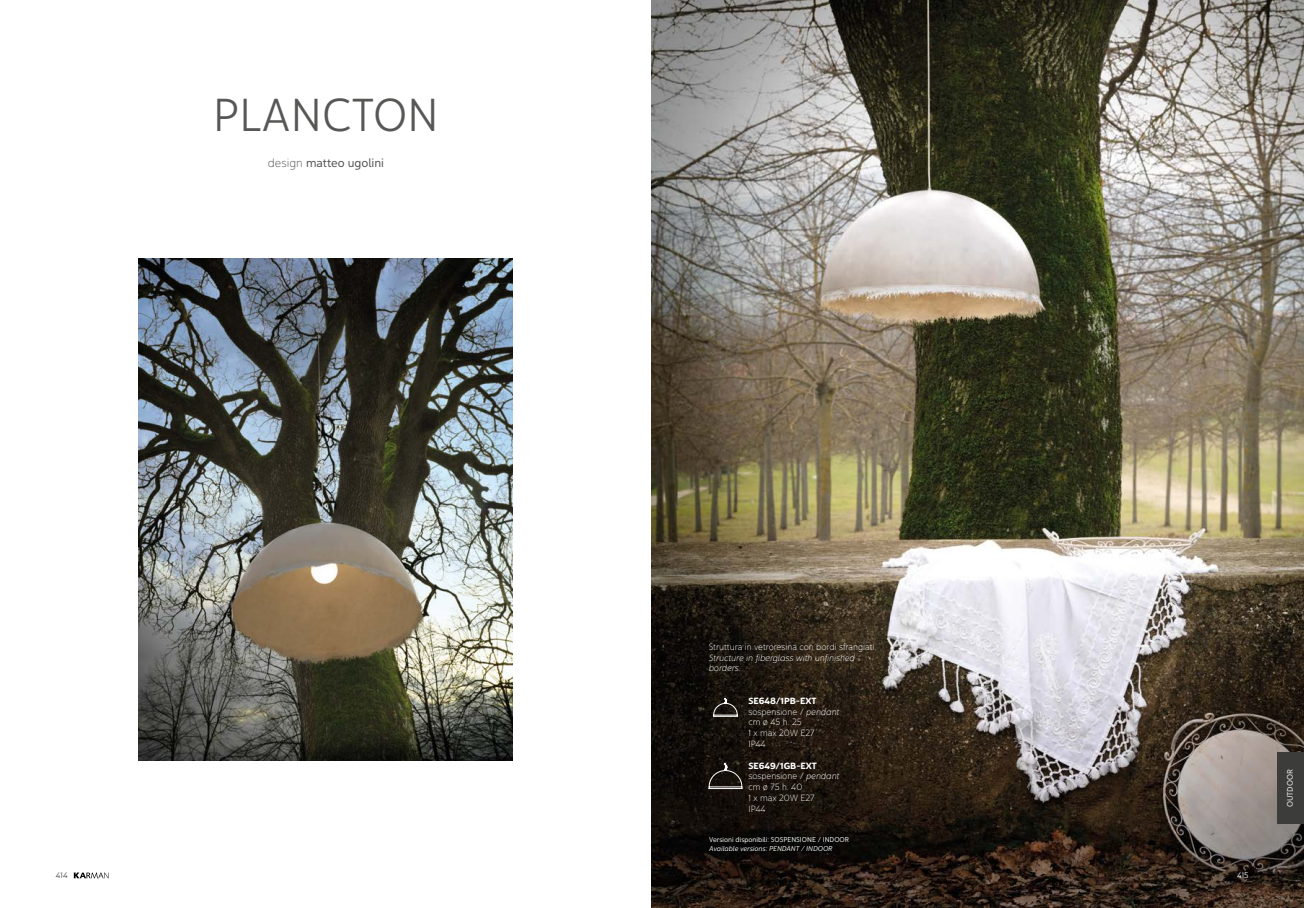
<style>
.page{position:relative;width:1304px;height:908px;background:#fff}
.page>*{position:absolute;margin:0;border:0;box-sizing:border-box;transform-origin:0 0}
.t1{font:46px "Yorkten Nor Lig";color:#575756}
.t2{font:12px "Yorkten Nor Reg";color:#575756}
.t3{font:9px/10.8px "Yorkten Nor Thi";color:#fff}
.t4{font:9px/10.8px "Yorkten Nor Thi It";color:#fff}
.t5{font:9px "Yorkten Nor Bol";color:#fff}
.t6{font:8px "Yorkten Nor Boo";color:#fff}
.t7{font:8px "Yorkten Nor Lig";color:#3c3c3b}
.t8{font:8px "Yorkten Nor Lig";color:#fff}
.t9{font:7px "Yorkten Nor Boo";color:#fff}
.t10{font:7px "Yorkten Nor Boo It";color:#fff}
.s1{font-family:"Yorkten Nor Thi"}
.s2{font-family:"Yorkten Nor Thi It"}
</style>
<div class="page">
<svg style="left:74px;top:872px;width:35px;height:5px"></svg>
<img style="left:138px;top:258px;width:374px;height:502px">
<img style="left:652px;top:0;width:652px;height:907px">
<svg style="left:708px;top:762px;width:34px;height:38px"></svg>
<svg style="left:713px;top:697px;width:25px;height:29px"></svg>
<div style="left:1277px;top:752px;width:27px;height:71px;background:#3c3c3b"></div>
<h1 class="t1" style="left:213px;top:86px;width:228px">PLANCTON</h1>
<h2 class="t2" style="left:268px;top:155px;width:118px"><span class="s1">design</span> matteo ugolini</h2>
<p class="t7" style="left:56px;top:870px;width:13px">414</p>
<p class="t3" style="left:709px;top:641px;width:169px">Struttura in vetroresina con bordi sfrangiati.</p>
<p class="t4" style="left:709px;top:651px;width:148px">Structure in fiberglass with unfinished borders.</p>
<p class="t5" style="left:748px;top:694px;width:70px">SE648/1PB-EXT</p>
<p class="t3" style="left:748px;top:705px;width:93px">sospensione / <span class="s2">pendant </span>cm ø 45 h. 25<br>1 x max 20W E27<br>IP44</p>
<p class="t5" style="left:748px;top:759px;width:70px">SE649/1GB-EXT</p>
<p class="t3" style="left:748px;top:770px;width:93px">sospensione / <span class="s2">pendant </span>cm ø 75 h. 40<br>1 x max 20W E27<br>IP44</p>
<p class="t9" style="left:709px;top:834px;width:141px">Versioni disponibili: SOSPENSIONE / INDOOR</p>
<p class="t10" style="left:709px;top:843px;width:125px">Available versions: PENDANT / INDOOR</p>
<p class="t8" style="left:1237px;top:870px;width:13px">415</p>
<p class="t6" style="left:1285px;top:807px;width:39px;rotate:-90deg">OUTDOOR</p>
</div>
